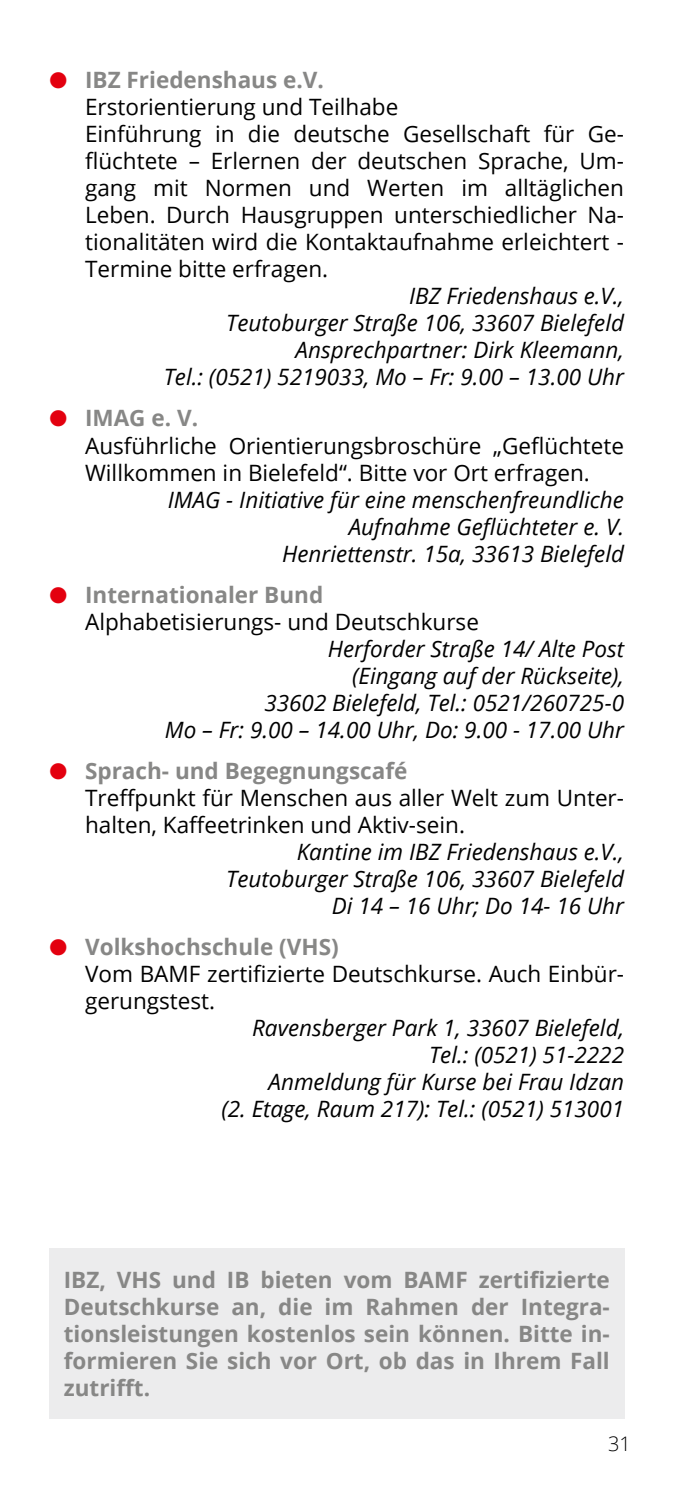
<style>
.page{position:relative;width:695px;height:1489px;background:#fff}
.page>*{position:absolute;margin:0;border:0;box-sizing:border-box;transform-origin:0 0}
.t1{font:22.5px/27px "Open Sans";color:#000}
.t2{font:italic 22.5px/27px "Open Sans";color:#000;text-align:right}
.t3{font:700 22.5px/27px "Open Sans";color:#878786;text-align:justify}
.t4{font:300 20px "Open Sans";color:#000}
.s1{color:#e3000f}
.s2{font-weight:700;color:#878786}
</style>
<div class="page">
<div style="left:50px;top:1247px;width:575px;height:170px;background:#ececed"></div>
<p class="t1" style="left:85px;top:66px;width:540px;text-indent:-35px"><span class="s1">●</span> <span class="s2">IBZ Friedenshaus e.V.<br></span>Erstorientierung und Teilhabe<br>Einführung in die deutsche Gesellschaft für Ge&shy;flüchtete – Erlernen der deutschen Sprache, Um&shy;gang mit Normen und Werten im alltäglichen Leben. Durch Hausgruppen unterschiedlicher Na&shy;tionalitäten wird die Kontaktaufnahme erleichtert - Termine bitte erfragen.</p>
<p class="t2" style="left:164px;top:282px;width:462px">IBZ Friedenshaus e.V.,<br>Teutoburger Straße 106, 33607 Bielefeld Ansprechpartner: Dirk Kleemann,<br>Tel.: (0521) 5219033, Mo – Fr: 9.00 – 13.00 Uhr</p>
<p class="t1" style="left:85px;top:404px;width:540px;text-indent:-35px"><span class="s1">●</span> <span class="s2">IMAG e. V.<br></span>Ausführliche Orientierungsbroschüre „Geflüchtete<br>Willkommen in Bielefeld“. Bitte vor Ort erfragen.</p>
<p class="t2" style="left:168px;top:485px;width:458px">IMAG - Initiative für eine menschenfreundliche<br>Aufnahme Geflüchteter e. V.<br>Henriettenstr. 15a, 33613 Bielefeld</p>
<p class="t1" style="left:85px;top:580px;width:395px;text-indent:-35px"><span class="s1">●</span> <span class="s2">Internationaler Bund<br></span>Alphabetisierungs- und Deutschkurse</p>
<p class="t2" style="left:165px;top:634px;width:460px">Herforder Straße 14/ Alte Post<br>(Eingang auf der Rückseite),<br>33602 Bielefeld, Tel.: 0521/260725-0<br>Mo – Fr: 9.00 – 14.00 Uhr, Do: 9.00 - 17.00 Uhr</p>
<p class="t1" style="left:85px;top:756px;width:540px;text-indent:-35px"><span class="s1">●</span> <span class="s2">Sprach- und Begegnungscafé<br></span>Treffpunkt für Menschen aus aller Welt zum Unter&shy;halten, Kaffeetrinken und Aktiv-sein.</p>
<p class="t2" style="left:226px;top:837px;width:399px">Kantine im IBZ Friedenshaus e.V.,<br>Teutoburger Straße 106, 33607 Bielefeld<br>Di 14 – 16 Uhr; Do 14- 16 Uhr</p>
<p class="t1" style="left:85px;top:933px;width:540px;text-indent:-35px"><span class="s1">●</span> <span class="s2">Volkshochschule (VHS)<br></span>Vom BAMF zertifizierte Deutschkurse. Auch Einbür&shy;gerungstest.</p>
<p class="t2" style="left:221px;top:1014px;width:404px">Ravensberger Park 1, 33607 Bielefeld, Tel.: (0521) 51-2222<br>Anmeldung für Kurse bei Frau Idzan<br>(2. Etage, Raum 217): Tel.: (0521) 513001</p>
<p class="t3" style="left:64px;top:1265px;width:547px">IBZ, VHS und IB bieten vom BAMF zertifizierte Deutschkurse an, die im Rahmen der Integra&shy;tionsleistungen kostenlos sein können. Bitte in&shy;formieren Sie sich vor Ort, ob das in Ihrem Fall zutrifft.</p>
<p class="t4" style="left:608px;top:1429px;width:24px">31</p>
</div>
